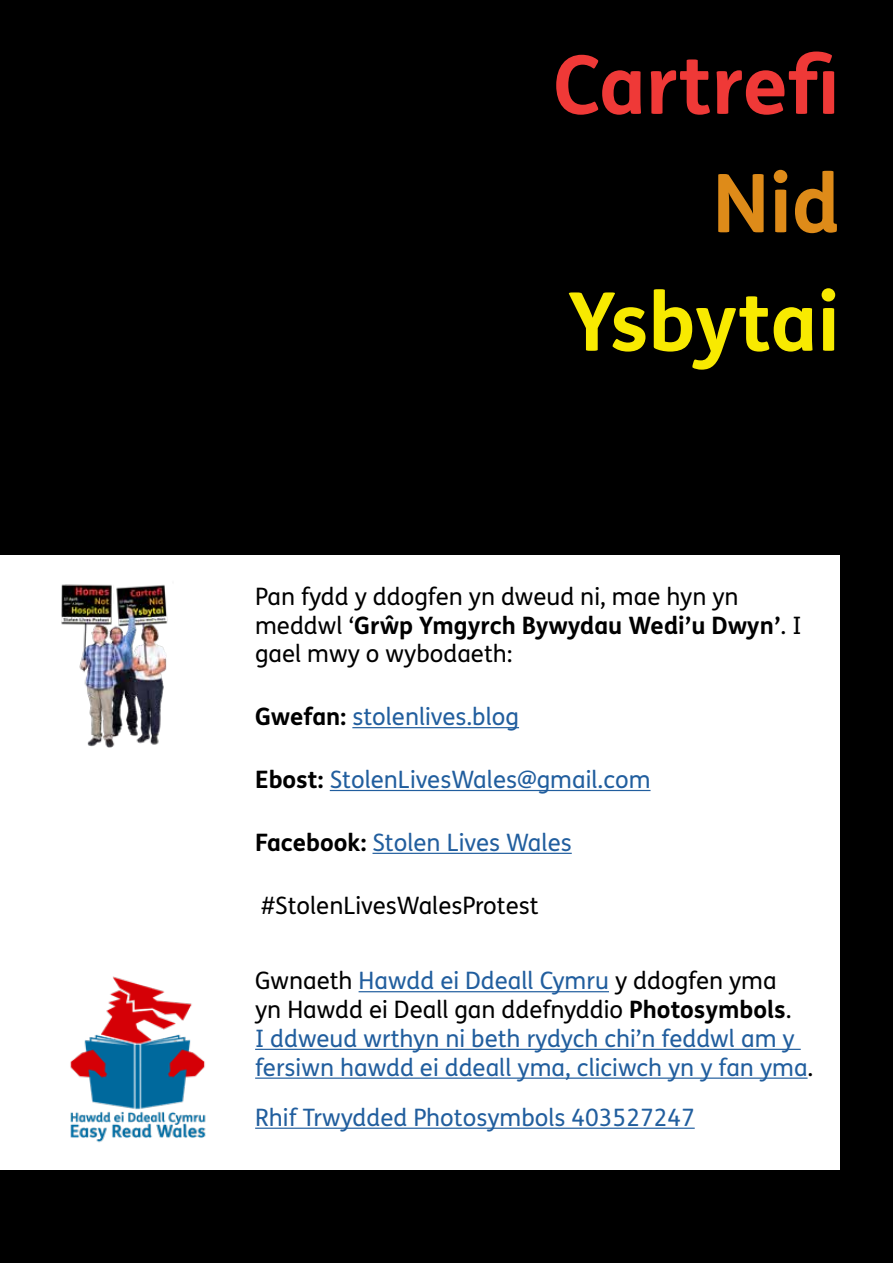
<style>
.page{position:relative;width:893px;height:1263px;background:#000}
.page>*{position:absolute;margin:0;border:0;box-sizing:border-box;transform-origin:0 0}
.t1{font:700 81px/118.4px "FS Me Pro";color:#ef3937;text-align:right}
.Bodytext{font:24px/28.8px "FS Me Pro";color:#215e9e}
.Bodytext-2{font:24px/28.8px "FS Me Pro";color:#000}
.s1{color:#de8b19}
.s2{color:#f8ea00}
.s3{font-weight:700}
.s4{font-weight:700;color:#000}
.s5{color:#000}
</style>
<div class="page">
<div style="left:0;top:555px;width:840px;height:614px;background:#fff"></div>
<hr style="left:352px;top:727px;width:167px;height:1px;background:#215e9e">
<hr style="left:330px;top:790px;width:320px;height:1px;background:#215e9e">
<hr style="left:372px;top:853px;width:200px;height:1px;background:#215e9e">
<hr style="left:359px;top:991px;width:250px;height:1px;background:#215e9e">
<hr style="left:255px;top:1049px;width:546px;height:1px;background:#215e9e">
<hr style="left:255px;top:1077px;width:553px;height:2px;background:#215e9e">
<hr style="left:255px;top:1127px;width:440px;height:2px;background:#215e9e">
<img style="left:70px;top:976px;width:136px;height:167px">
<img style="left:61px;top:584px;width:107px;height:164px">
<p class="t1" style="left:553px;top:22px;width:288px">Cartrefi<br><span class="s1">Nid<br></span><span class="s2">Ysbytai</span></p>
<p class="Bodytext-2" style="left:255px;top:581px;width:548px">Pan fydd y ddogfen yn dweud ni, mae hyn yn meddwl ‘<span class="s3">Grŵp Ymgyrch Bywydau Wedi’u Dwyn’</span>. I gael mwy o wybodaeth:</p>
<p class="Bodytext" style="left:255px;top:702px;width:265px"><span class="s4">Gwefan:</span> stolenlives.blog</p>
<p class="Bodytext" style="left:255px;top:765px;width:397px"><span class="s4">Ebost:</span> StolenLivesWales@gmail.com</p>
<p class="Bodytext" style="left:255px;top:828px;width:318px"><span class="s4">Facebook:</span> Stolen Lives Wales</p>
<p class="Bodytext-2" style="left:261px;top:890px;width:279px">#StolenLivesWalesProtest</p>
<p class="Bodytext" style="left:255px;top:966px;width:560px"><span class="s5">Gwnaeth</span> Hawdd ei Ddeall Cymru <span class="s5">y ddogfen yma<br>yn Hawdd ei Deall gan ddefnyddio</span> <span class="s4">Photosymbols</span><span class="s5">.<br></span>I ddweud wrthyn ni beth rydych chi’n feddwl am y fersiwn hawdd ei ddeall yma, cliciwch yn y fan yma<span class="s5">.</span></p>
<p class="Bodytext" style="left:255px;top:1102px;width:441px">Rhif Trwydded Photosymbols 403527247</p>
</div>
